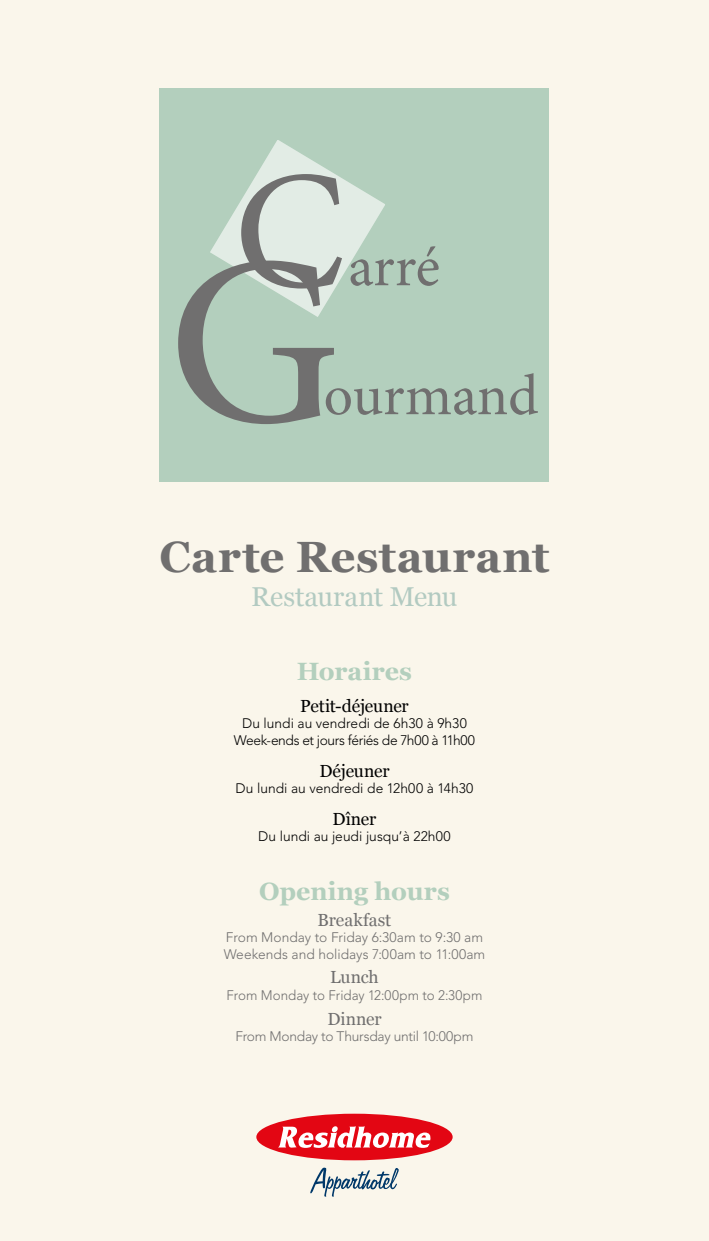
<style>
.page{position:relative;width:709px;height:1241px;background:#fff}
.page>*{position:absolute;margin:0;border:0;box-sizing:border-box;transform-origin:0 0}
.t1{font:240.38px "Minion Pro";color:#706f6f}
.t2{font:168.25px "Minion Pro";color:#706f6f}
.t3{font:57.75px "Minion Pro";letter-spacing:-.005em;color:#706f6f}
.t4{font:700 43.75px "Georgia";letter-spacing:.01em;color:#706f6f}
.t5{font:27.25px "Georgia";letter-spacing:-.005em;color:#b2cac1}
.t6{font:700 25px "Georgia";color:#b3cfbd}
.t7{font:17.5px "Georgia";letter-spacing:-.01em;color:#000}
.t8{font:17.5px "Georgia";letter-spacing:-.005em;color:#706f6f}
.t9{font:300 13.75px/16.5px "Avenir LT Std";letter-spacing:-.005em;color:#706f6f}
.t10{font:300 13.75px/16.5px "Avenir LT Std";color:#000;text-align:center}
</style>
<div class="page">
<div style="left:0;top:0;width:709px;height:1240px;background:#faf6eb"></div>
<div style="left:256px;top:1113px;width:196px;height:47px;background:#e30613;border-radius:50%"></div>
<svg style="left:278px;top:1126px;width:153px;height:21px"></svg>
<svg style="left:310px;top:1167px;width:89px;height:29px;background:#bcc7cb"></svg>
<div style="left:159px;top:89px;width:390px;height:393px;background:#b3cfbd"></div>
<svg style="left:210px;top:140px;width:175px;height:177px"></svg>
<h2 class="t2" style="left:234px;top:119px;width:113px">C</h2>
<h3 class="t3" style="left:348px;top:228px;width:93px">arré</h3>
<h1 class="t1" style="left:167px;top:183px;width:173px">G</h1>
<h3 class="t3" style="left:323px;top:357px;width:216px">ourmand</h3>
<h3 class="t4" style="left:159px;top:532px;width:391px">Carte Restaurant</h3>
<h3 class="t5" style="left:251px;top:581px;width:208px">Restaurant Menu</h3>
<h3 class="t6" style="left:297px;top:657px;width:117px">Horaires</h3>
<p class="t7" style="left:300px;top:695px;width:110px">Petit-déjeuner</p>
<p class="t10" style="left:234px;top:715px;width:242px">Du lundi au vendredi de 6h30 à 9h30<br>Week-ends et jours fériés de 7h00 à 11h00</p>
<p class="t7" style="left:319px;top:760px;width:72px">Déjeuner</p>
<p class="t10" style="left:235px;top:780px;width:239px">Du lundi au vendredi de 12h00 à 14h30</p>
<p class="t7" style="left:332px;top:808px;width:45px">Dîner</p>
<p class="t10" style="left:258px;top:828px;width:194px">Du lundi au jeudi jusqu’à 22h00</p>
<h3 class="t6" style="left:259px;top:876px;width:192px">Opening hours</h3>
<p class="t8" style="left:318px;top:909px;width:75px">Breakfast</p>
<p class="t9" style="left:224px;top:929px;width:263px">From Monday to Friday 6:30am to 9:30 am<br>Weekends and holidays 7:00am to 11:00am</p>
<p class="t8" style="left:330px;top:967px;width:50px">Lunch</p>
<p class="t9" style="left:226px;top:986px;width:257px">From Monday to Friday 12:00pm to 2:30pm</p>
<p class="t8" style="left:327px;top:1008px;width:56px">Dinner</p>
<p class="t9" style="left:235px;top:1027px;width:239px">From Monday to Thursday until 10:00pm</p>
</div>
